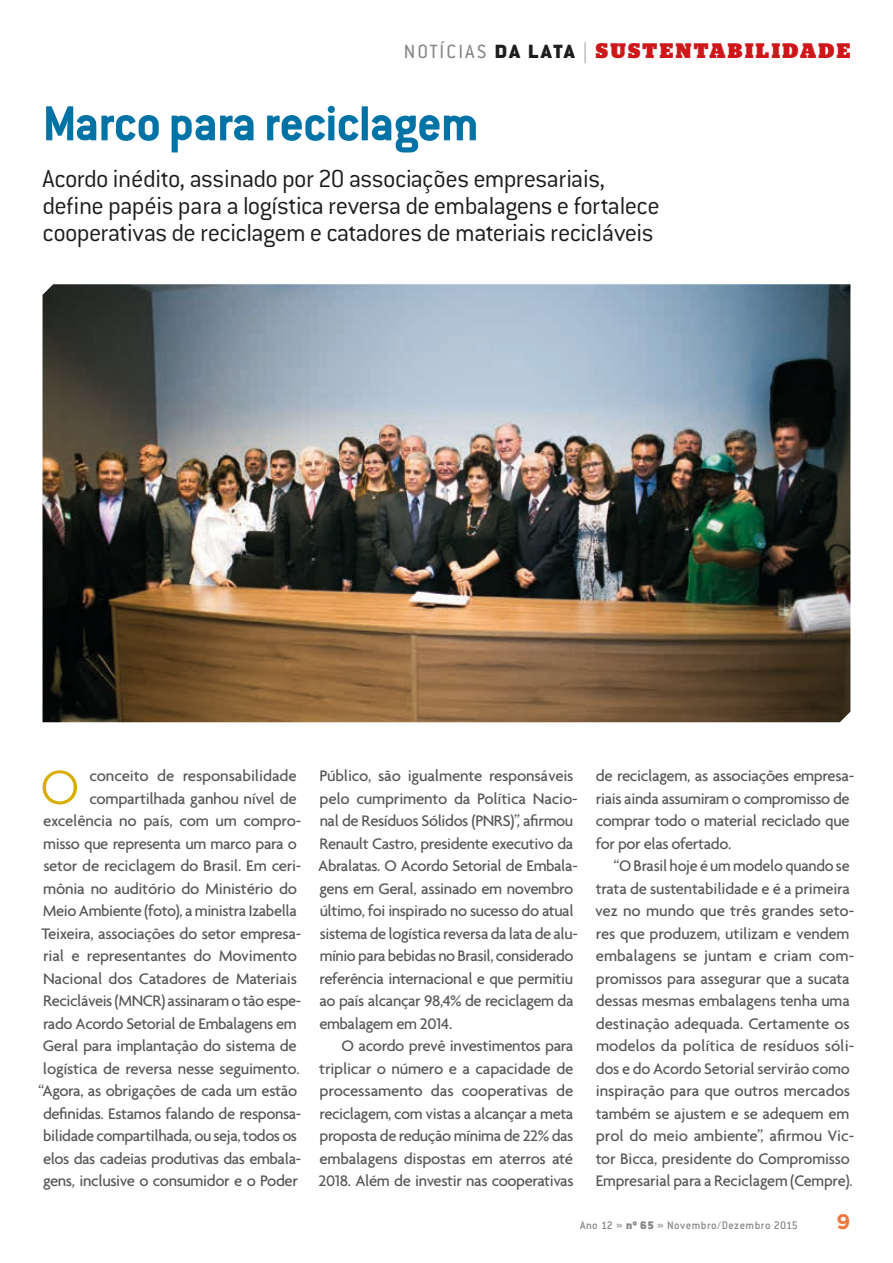
<style>
.page{position:relative;width:893px;height:1263px;background:#fff}
.page>*{position:absolute;margin:0;border:0;box-sizing:border-box;transform-origin:0 0}
.t1{font:700 54px "Conduit ITC Std";letter-spacing:-.02em;color:#0073a6}
.t2{font:300 51.75px "Agenda";color:#d8af00}
.t3{font:300 27px/27px "Conduit ITC Std";letter-spacing:-.025em;color:#1d1d1b}
.t4{font:900 21px "Stag";letter-spacing:.12em;color:#cd171a}
.t5{font:700 21px "Gotham";color:#ee763b}
.t6{font:500 16.5px/22.5px "Agenda";letter-spacing:-.025em;color:#575756}
.t7{font:500 12px "Conduit ITC Std";letter-spacing:.03em;color:#878787}
.s1{font-family:"Conduit ITC Std";font-weight:400;color:#878787}
.s2{font-family:"Conduit ITC Std";color:#1d1d1b}
.s3{font-family:"Conduit ITC Std";font-weight:200;color:#878787}
.s4{font-weight:900}
</style>
<div class="page">
<img style="left:43px;top:284px;width:807px;height:438px">
<p class="t4" style="left:404px;top:39px;width:448px"><span class="s1">NOTÍCIAS</span> <span class="s2">DA LATA</span> <span class="s3">|</span> SUSTENTABILIDADE</p>
<h1 class="t1" style="left:43px;top:91px;width:438px">Marco para reciclagem</h1>
<h3 class="t3" style="left:43px;top:164px;width:619px">Acordo inédito, assinado por 20 associações empresariais, define papéis para a logística reversa de embalagens e fortalece cooperativas de reciclagem e catadores de materiais recicláveis</h3>
<p class="t6" style="left:38px;top:764px;width:265px;text-align:right">conceito de responsabilidade compartilhada ganhou nível de excelência no país, com um compro&shy;misso que representa um marco para o setor de reciclagem do Brasil. Em ceri&shy;mônia no auditório do Ministério do Meio Ambiente (foto), a ministra Izabella Teixeira, associações do setor empresa&shy;rial e representantes do Movimento Nacional dos Catadores de Materiais Recicláveis (MNCR) assinaram o tão espe&shy;rado Acordo Setorial de Embalagens em Geral para implantação do sistema de logística de reversa nesse seguimento. “Agora, as obrigações de cada um estão definidas. Estamos falando de responsa&shy;bilidade compartilhada, ou seja, todos os elos das cadeias produtivas das embala&shy;gens, inclusive o consumidor e o Poder</p>
<p class="t6" style="left:318px;top:764px;width:261px">Público, são igualmente responsáveis pelo cumprimento da Política Nacio&shy;nal de Resíduos Sólidos (PNRS)”, afirmou Renault Castro, presidente executivo da Abralatas. O Acordo Setorial de Embala&shy;gens em Geral, assinado em novembro último, foi inspirado no sucesso do atual sistema de logística reversa da lata de alu&shy;mínio para bebidas no Brasil, considerado referência internacional e que permitiu ao país alcançar 98,4% de reciclagem da embalagem em 2014.</p>
<h2 class="t2" style="left:40px;top:757px;width:40px">O</h2>
<p class="t6" style="left:319px;top:1034px;width:257px;text-align:justify;text-indent:23px">O acordo prevê investimentos para triplicar o número e a capacidade de processamento das cooperativas de reciclagem, com vistas a alcançar a meta proposta de redução mínima de 22% das embalagens dispostas em aterros até 2018. Além de investir nas cooperativas</p>
<p class="t6" style="left:596px;top:764px;width:260px">de reciclagem, as associações empresa&shy;riais ainda assumiram o compromisso de comprar todo o material reciclado que for por elas ofertado.</p>
<p class="t6" style="left:595px;top:854px;width:261px;text-indent:18px">“O Brasil hoje é um modelo quando se trata de sustentabilidade e é a primeira vez no mundo que três grandes seto&shy;res que produzem, utilizam e vendem embalagens se juntam e criam com&shy;promissos para assegurar que a sucata dessas mesmas embalagens tenha uma destinação adequada. Certamente os modelos da política de resíduos sóli&shy;dos e do Acordo Setorial servirão como inspiração para que outros mercados também se ajustem e se adequem em prol do meio ambiente”, afirmou Vic&shy;tor Bicca, presidente do Compromisso Empresarial para a Reciclagem (Cempre).</p>
<p class="t7" style="left:580px;top:1217px;width:220px">Ano 12 » <span class="s4">nº 65</span> » Novembro/Dezembro 2015</p>
<p class="t5" style="left:836px;top:1207px;width:15px">9</p>
</div>
